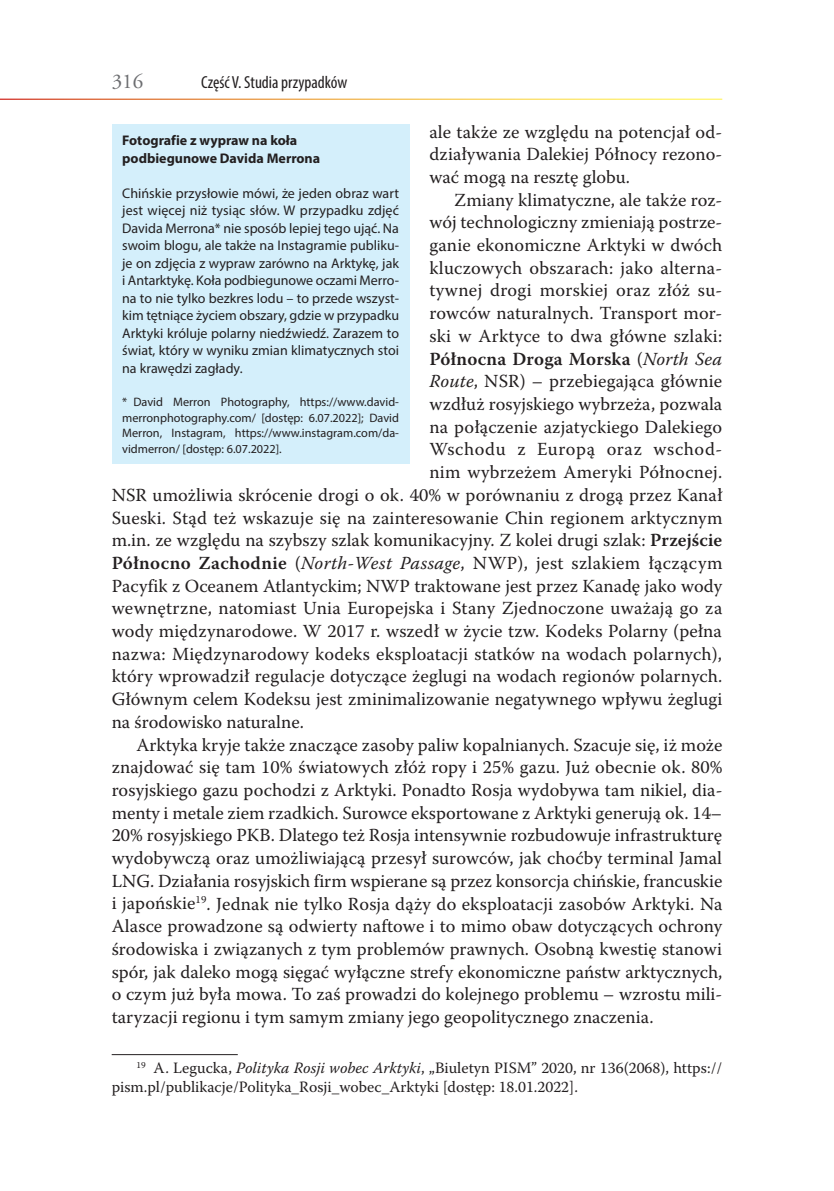
<style>
.page{position:relative;width:834px;height:1191px;background:#fff}
.page>*{position:absolute;margin:0;border:0;box-sizing:border-box;transform-origin:0 0}
.t1{font:21px "Adobe Garamond Pro";color:#6c6d70}
.t2{font:18.38px/22.8px "Warnock Pro";letter-spacing:.005em;color:#231f20;text-align:justify}
.t3{font:600 18.38px "Warnock Pro";letter-spacing:.01em;color:#231f20}
.t4{font:18.38px "Warnock Pro";letter-spacing:.035em;color:#231f20}
.t5{font:condensed 17.5px "Myriad Pro";color:#231f20}
.t6{font:15.75px/18.6px "Warnock Pro";color:#231f20}
.t7{font:14px/17.5px "Myriad Pro";color:#231f20;text-align:justify}
.t8{font:700 14px/17.5px "Myriad Pro";color:#231f20}
.t9{font:12.25px/15.8px "Myriad Pro";color:#231f20;text-align:justify}
.s1{font-weight:400}
.s2{font-weight:400;font-style:italic}
.s3{font-style:italic}
.s4{font-weight:600}
</style>
<div class="page">
<hr style="left:112px;top:1054px;width:126px;height:1px;background:#231f20">
<div style="left:112px;top:124px;width:297px;height:340px;background:#d4effb"></div>
<p class="t1" style="left:112px;top:69px;width:33px">316</p>
<p class="t5" style="left:201px;top:71px;width:148px">Część V. Studia przypadków</p>
<p class="t2" style="left:429px;top:120px;width:294px">ale także ze względu na potencjał od&shy;działywania Dalekiej Północy rezono&shy;wać mogą na resztę globu.</p>
<p class="t2" style="left:454px;top:188px;width:269px">Zmiany klimatyczne, ale także roz-</p>
<p class="t2" style="left:429px;top:211px;width:294px">wój technologiczny zmieniają postrze-</p>
<p class="t2" style="left:429px;top:233px;width:294px">ganie ekonomiczne Arktyki w dwóch</p>
<p class="t2" style="left:429px;top:256px;width:294px">kluczowych obszarach: jako alterna-</p>
<p class="t2" style="left:429px;top:279px;width:294px">tywnej drogi morskiej oraz złóż su-</p>
<p class="t2" style="left:429px;top:301px;width:294px">rowców naturalnych. Transport mor-</p>
<p class="t2" style="left:429px;top:324px;width:294px">ski w Arktyce to dwa główne szlaki:</p>
<p class="t3" style="left:429px;top:347px;width:294px">Północna Droga Morska <span class="s1">(</span><span class="s2">North Sea</span></p>
<p class="t2" style="left:429px;top:369px;width:294px"><span class="s3">Route</span>, NSR) – przebiegająca głównie</p>
<p class="t2" style="left:429px;top:392px;width:294px">wzdłuż rosyjskiego wybrzeża, pozwala</p>
<p class="t2" style="left:429px;top:415px;width:294px">na połączenie azjatyckiego Dalekiego</p>
<p class="t4" style="left:429px;top:438px;width:294px">Wschodu z Europą oraz wschod-</p>
<p class="t2" style="left:429px;top:460px;width:294px">nim wybrzeżem Ameryki Północnej.</p>
<p class="t2" style="left:112px;top:483px;width:612px">NSR umożliwia skrócenie drogi o ok. 40% w porównaniu z drogą przez Kanał</p>
<p class="t2" style="left:112px;top:506px;width:612px">Sueski. Stąd też wskazuje się na zainteresowanie Chin regionem arktycznym</p>
<p class="t2" style="left:112px;top:528px;width:612px">m.in. ze względu na szybszy szlak komunikacyjny. Z kolei drugi szlak: <span class="s4">Przejście</span></p>
<p class="t2" style="left:112px;top:551px;width:612px"><span class="s4">Północno Zachodnie</span> (<span class="s3">North-West Passage</span>, NWP), jest szlakiem łączącym</p>
<p class="t2" style="left:112px;top:574px;width:612px">Pacyfik z Oceanem Atlantyckim; NWP traktowane jest przez Kanadę jako wody</p>
<p class="t2" style="left:112px;top:596px;width:612px">wewnętrzne, natomiast Unia Europejska i Stany Zjednoczone uważają go za</p>
<p class="t2" style="left:112px;top:619px;width:611px">wody międzynarodowe. W 2017 r. wszedł w życie tzw. Kodeks Polarny (pełna</p>
<p class="t2" style="left:112px;top:642px;width:612px">nazwa: Międzynarodowy kodeks eksploatacji statków na wodach polarnych),</p>
<p class="t2" style="left:112px;top:664px;width:612px">który wprowadził regulacje dotyczące żeglugi na wodach regionów polarnych.</p>
<p class="t2" style="left:112px;top:687px;width:612px">Głównym celem Kodeksu jest zminimalizowanie negatywnego wpływu żeglugi</p>
<p class="t2" style="left:112px;top:710px;width:194px">na środowisko naturalne.</p>
<p class="t2" style="left:136px;top:733px;width:587px">Arktyka kryje także znaczące zasoby paliw kopalnianych. Szacuje się, iż może</p>
<p class="t2" style="left:112px;top:755px;width:612px">znajdować się tam 10% światowych złóż ropy i 25% gazu. Już obecnie ok. 80%</p>
<p class="t2" style="left:112px;top:778px;width:612px">rosyjskiego gazu pochodzi z Arktyki. Ponadto Rosja wydobywa tam nikiel, dia-</p>
<p class="t2" style="left:112px;top:801px;width:611px">menty i metale ziem rzadkich. Surowce eksportowane z Arktyki generują ok. 14–</p>
<p class="t2" style="left:112px;top:823px;width:612px">20% rosyjskiego PKB. Dlatego też Rosja intensywnie rozbudowuje infrastrukturę</p>
<p class="t2" style="left:112px;top:846px;width:611px">wydobywczą oraz umożliwiającą przesył surowców, jak choćby terminal Jamal</p>
<p class="t2" style="left:112px;top:869px;width:612px">LNG. Działania rosyjskich firm wspierane są przez konsorcja chińskie, francuskie</p>
<p class="t2" style="left:112px;top:892px;width:612px">i japońskie<sup>19</sup>. Jednak nie tylko Rosja dąży do eksploatacji zasobów Arktyki. Na</p>
<p class="t2" style="left:112px;top:914px;width:612px">Alasce prowadzone są odwierty naftowe i to mimo obaw dotyczących ochrony</p>
<p class="t2" style="left:112px;top:937px;width:611px">środowiska i związanych z tym problemów prawnych. Osobną kwestię stanowi</p>
<p class="t2" style="left:112px;top:960px;width:612px">spór, jak daleko mogą sięgać wyłączne strefy ekonomiczne państw arktycznych,</p>
<p class="t2" style="left:112px;top:982px;width:612px">o czym już była mowa. To zaś prowadzi do kolejnego problemu – wzrostu mili-</p>
<p class="t2" style="left:112px;top:1005px;width:543px">taryzacji regionu i tym samym zmiany jego geopolitycznego znaczenia.</p>
<p class="t6" style="left:112px;top:1058px;width:612px;text-indent:25px"><sup>19</sup> A. Legucka, <span class="s3">Polityka Rosji wobec Arktyki</span>, „Biuletyn PISM” 2020, nr 136(2068), https:// pism.pl/publikacje/Polityka_Rosji_wobec_Arktyki [dostęp: 18.01.2022].</p>
<p class="t8" style="left:122px;top:131px;width:199px">Fotografie z wypraw na koła podbiegunowe Davida Merrona</p>
<p class="t7" style="left:122px;top:184px;width:278px">Chińskie przysłowie mówi, że jeden obraz wart jest więcej niż tysiąc słów. W przypadku zdjęć Davida Merrona* nie sposób lepiej tego ująć. Na swoim blogu, ale także na Instagramie publiku&shy;je on zdjęcia z wypraw zarówno na Arktykę, jak i Antarktykę. Koła podbiegunowe oczami Merro&shy;na to nie tylko bezkres lodu – to przede wszyst&shy;kim tętniące życiem obszary, gdzie w przypadku Arktyki króluje polarny niedźwiedź. Zarazem to świat, który w wyniku zmian klimatycznych stoi na krawędzi zagłady.</p>
<p class="t9" style="left:122px;top:394px;width:278px">* David Merron Photography, https://www.david&shy;merronphotography.com/ [dostęp: 6.07.2022]; David Merron, Instagram, https://www.instagram.com/da&shy;vidmerron/ [dostęp: 6.07.2022].</p>
</div>
